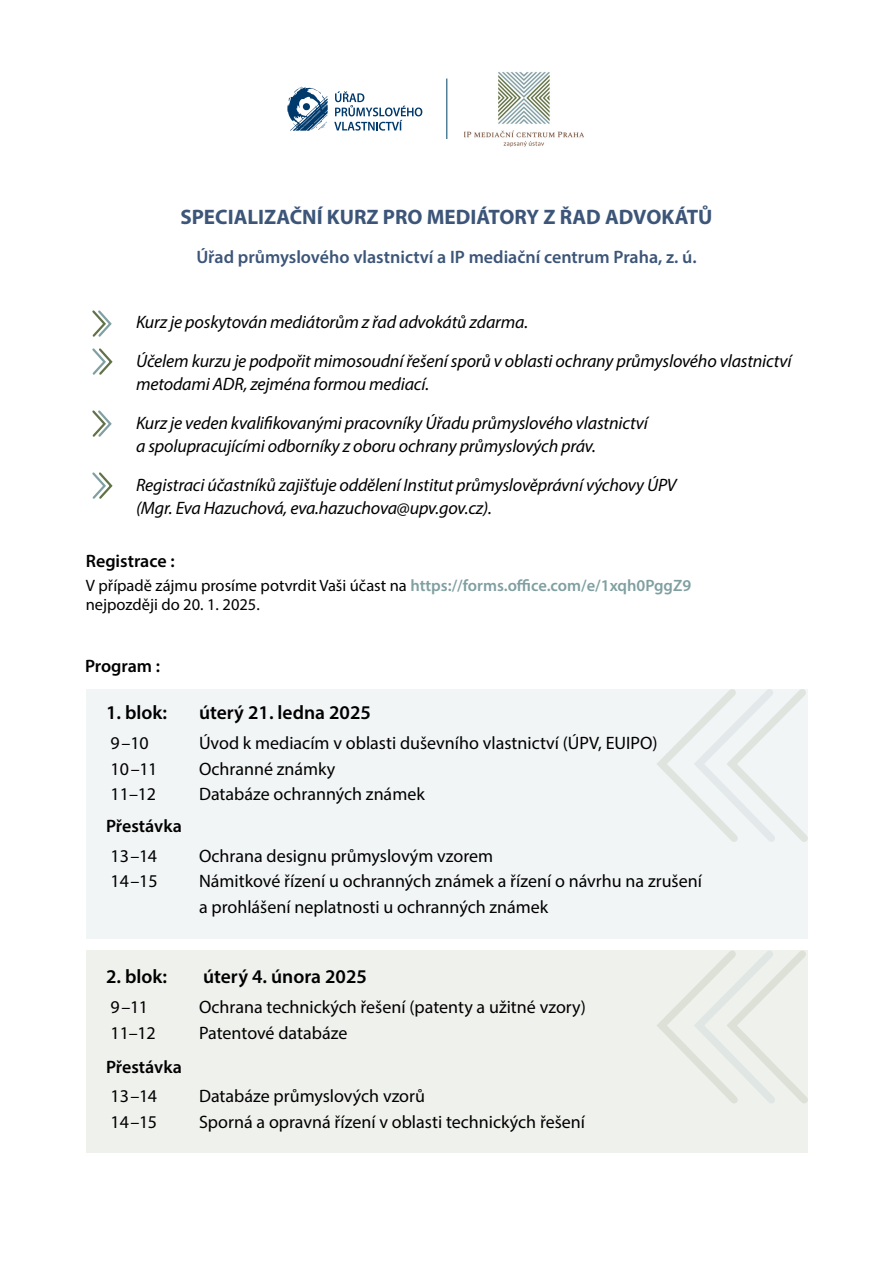
<style>
.page{position:relative;width:893px;height:1263px;background:#fff}
.page>*{position:absolute;margin:0;border:0;box-sizing:border-box;transform-origin:0 0}
.t1{font:700 21px "Myriad Pro";color:#3c5578}
.t2{font:600 19.5px "Myriad Pro";color:#000}
.t3{font:italic 18px/22.5px "Myriad Pro";letter-spacing:-.01em;color:#000}
.t4{font:18px/25.5px "Myriad Pro";color:#000}
.t5{font:600 18px "Myriad Pro";color:#3c5578}
.t6{font:600 18px "Myriad Pro";color:#000}
.t7{font:16.5px/19.8px "Myriad Pro";color:#000}
.s1{font-weight:600;color:#809fa1}
</style>
<div class="page">
<div style="left:86px;top:689px;width:721px;height:249px;background:#f2f5f6"></div>
<div style="left:86px;top:950px;width:721px;height:203px;background:#eff1ed"></div>
<svg style="left:92px;top:310px;width:20px;height:27px"></svg>
<svg style="left:92px;top:348px;width:21px;height:27px"></svg>
<svg style="left:92px;top:410px;width:20px;height:27px"></svg>
<svg style="left:92px;top:472px;width:21px;height:27px"></svg>
<svg style="left:287px;top:87px;width:41px;height:44px"></svg>
<svg style="left:334px;top:91px;width:88px;height:40px"></svg>
<hr style="left:447px;top:79px;width:1px;height:60px;background:#004268">
<img style="left:465px;top:72px;width:119px;height:75px">
<svg style="left:657px;top:950px;width:151px;height:160px"></svg>
<svg style="left:657px;top:689px;width:151px;height:160px"></svg>
<p class="t1" style="left:180px;top:203px;width:534px">SPECIALIZAČNÍ KURZ PRO MEDIÁTORY Z ŘAD ADVOKÁTŮ</p>
<p class="t5" style="left:196px;top:245px;width:502px">Úřad průmyslového vlastnictví a IP mediační centrum Praha, z. ú.</p>
<p class="t3" style="left:136px;top:310px;width:394px">Kurz je poskytován mediátorům z řad advokátů zdarma.</p>
<p class="t3" style="left:136px;top:350px;width:657px">Účelem kurzu je podpořit mimosoudní řešení sporů v oblasti ochrany průmyslového vlastnictví metodami ADR, zejména formou mediací.</p>
<p class="t3" style="left:136px;top:412px;width:513px">Kurz je veden kvalifikovanými pracovníky Úřadu průmyslového vlastnictví a spolupracujícími odborníky z oboru ochrany průmyslových práv.</p>
<p class="t3" style="left:136px;top:474px;width:542px">Registraci účastníků zajišťuje oddělení Institut průmyslověprávní výchovy ÚPV (Mgr. Eva Hazuchová, eva.hazuchova@upv.gov.cz).</p>
<p class="t6" style="left:86px;top:549px;width:90px">Registrace :</p>
<p class="t7" style="left:86px;top:575px;width:607px">V případě zájmu prosíme potvrdit Vaši účast na <span class="s1">https://forms.office.com/e/1xqh0PggZ9 </span>nejpozději do 20. 1. 2025.</p>
<p class="t6" style="left:85px;top:654px;width:77px">Program :</p>
<p class="t2" style="left:106px;top:700px;width:63px">1. blok:</p>
<p class="t2" style="left:199px;top:700px;width:173px">úterý 21. ledna 2025</p>
<p class="t4" style="left:111px;top:730px;width:40px">9–10</p>
<p class="t4" style="left:199px;top:730px;width:460px">Úvod k mediacím v oblasti duševního vlastnictví (ÚPV, EUIPO)</p>
<p class="t4" style="left:111px;top:756px;width:48px">10–11</p>
<p class="t4" style="left:199px;top:756px;width:138px">Ochranné známky</p>
<p class="t4" style="left:111px;top:781px;width:47px">11–12</p>
<p class="t4" style="left:199px;top:781px;width:227px">Databáze ochranných známek</p>
<p class="t6" style="left:106px;top:815px;width:77px">Přestávka</p>
<p class="t4" style="left:111px;top:843px;width:48px">13–14</p>
<p class="t4" style="left:199px;top:843px;width:296px">Ochrana designu průmyslovým vzorem</p>
<p class="t4" style="left:111px;top:868px;width:49px">14–15</p>
<p class="t4" style="left:199px;top:868px;width:504px">Námitkové řízení u ochranných známek a řízení o návrhu na zrušení a prohlášení neplatnosti u ochranných známek</p>
<p class="t2" style="left:106px;top:964px;width:63px">2. blok:</p>
<p class="t2" style="left:203px;top:964px;width:165px">úterý 4. února 2025</p>
<p class="t4" style="left:111px;top:994px;width:39px">9–11</p>
<p class="t4" style="left:199px;top:994px;width:388px">Ochrana technických řešení (patenty a užitné vzory)</p>
<p class="t4" style="left:111px;top:1019px;width:47px">11–12</p>
<p class="t4" style="left:199px;top:1019px;width:150px">Patentové databáze</p>
<p class="t6" style="left:106px;top:1055px;width:77px">Přestávka</p>
<p class="t4" style="left:111px;top:1083px;width:48px">13–14</p>
<p class="t4" style="left:199px;top:1083px;width:227px">Databáze průmyslových vzorů</p>
<p class="t4" style="left:111px;top:1109px;width:48px">14–15</p>
<p class="t4" style="left:199px;top:1109px;width:388px">Sporná a opravná řízení v oblasti technických řešení</p>
</div>
